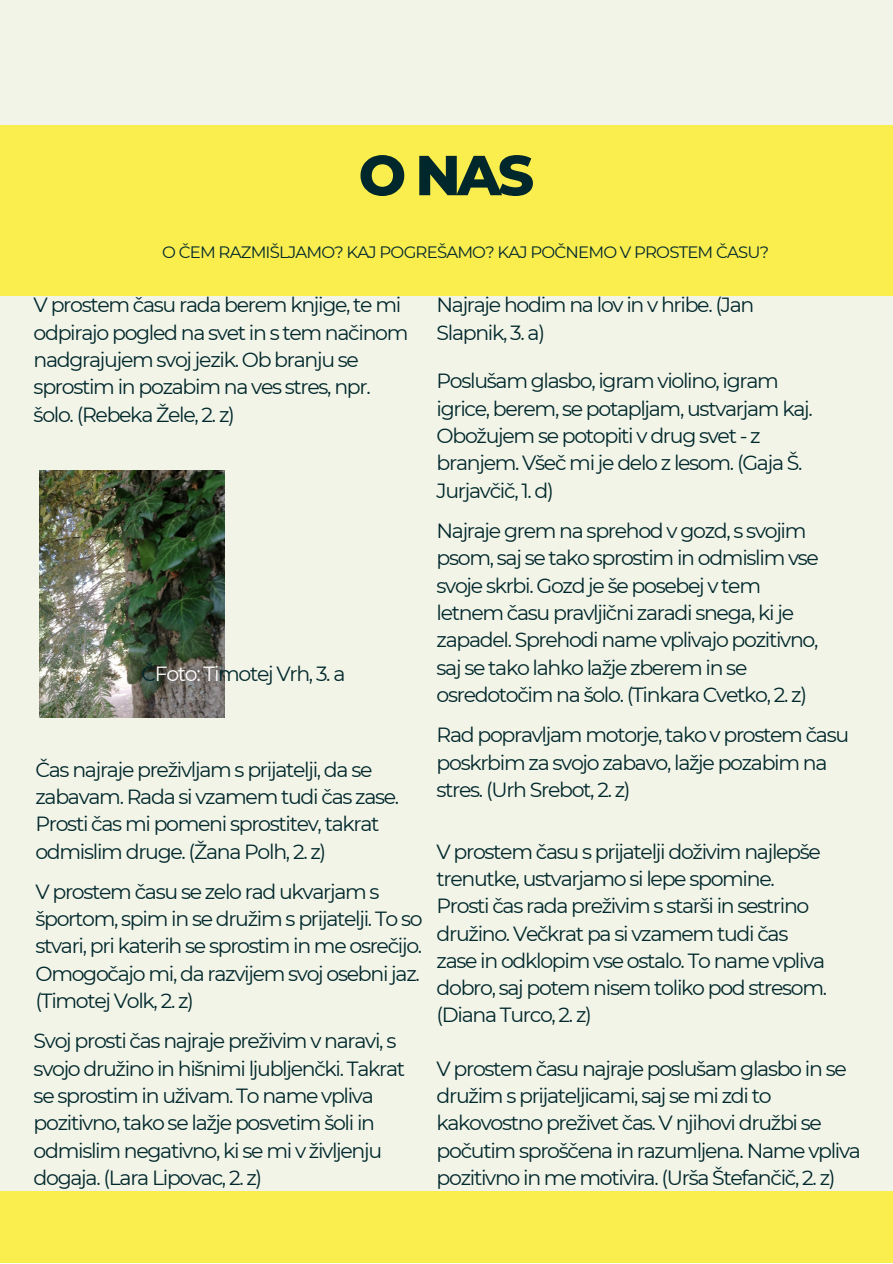
<style>
.page{position:relative;width:893px;height:1264px;background:#fff}
.page>*{position:absolute;margin:0;border:0;box-sizing:border-box;transform-origin:0 0}
.t1{font:800 56.25px "Montserrat";color:#00272b}
.t2{font:20.4px/27.3px "Montserrat";letter-spacing:-.065em;color:#00272b}
.t3{font:16.5px "Montserrat";letter-spacing:-.05em;color:#00272b}
.s1{color:#fff}
</style>
<div class="page">
<div style="left:0;top:0;width:892px;height:1262px;background:#f2f4e8"></div>
<div style="left:0;top:125px;width:892px;height:171px;background:#faee4f"></div>
<div style="left:0;top:1191px;width:892px;height:71px;background:#faee4f"></div>
<img style="left:39px;top:470px;width:186px;height:247px">
<h1 class="t1" style="left:358px;top:141px;width:177px">O NAS</h1>
<p class="t3" style="left:162px;top:242px;width:608px">O ČEM RAZMIŠLJAMO? KAJ POGREŠAMO? KAJ POČNEMO V PROSTEM ČASU?</p>
<p class="t2" style="left:34px;top:291px;width:376px">V prostem času rada berem knjige, te mi odpirajo pogled na svet in s tem načinom nadgrajujem svoj jezik. Ob branju se sprostim in pozabim na ves stres, npr. šolo. (Rebeka Žele, 2. z)</p>
<p class="t2" style="left:141px;top:659px;width:205px">Č<span class="s1">Foto: Ti</span>motej Vrh, 3. a</p>
<p class="t2" style="left:35px;top:755px;width:365px">Čas najraje preživljam s prijatelji, da se zabavam. Rada si vzamem tudi čas zase.<br>Prosti čas mi pomeni sprostitev, takrat odmislim druge. (Žana Polh, 2. z)</p>
<p class="t2" style="left:35px;top:877px;width:388px">V prostem času se zelo rad ukvarjam s športom, spim in se družim s prijatelji. To so stvari, pri katerih se sprostim in me osrečijo.<br>Omogočajo mi, da razvijem svoj osebni jaz. (Timotej Volk, 2. z)</p>
<p class="t2" style="left:34px;top:1027px;width:373px">Svoj prosti čas najraje preživim v naravi, s svojo družino in hišnimi ljubljenčki. Takrat se sprostim in uživam. To name vpliva pozitivno, tako se lažje posvetim šoli in odmislim negativno, ki se mi v življenju dogaja. (Lara Lipovac, 2. z)</p>
<p class="t2" style="left:436px;top:291px;width:319px">Najraje hodim na lov in v hribe. (Jan<br>Slapnik, 3. a)</p>
<p class="t2" style="left:436px;top:367px;width:378px">Poslušam glasbo, igram violino, igram igrice, berem, se potapljam, ustvarjam kaj.<br>Obožujem se potopiti v drug svet - z branjem. Všeč mi je delo z lesom. (Gaja Š.<br>Jurjavčič, 1. d)</p>
<p class="t2" style="left:436px;top:517px;width:384px">Najraje grem na sprehod v gozd, s svojim psom, saj se tako sprostim in odmislim vse svoje skrbi. Gozd je še posebej v tem letnem času pravljični zaradi snega, ki je zapadel. Sprehodi name vplivajo pozitivno, saj se tako lahko lažje zberem in se osredotočim na šolo. (Tinkara Cvetko, 2. z)</p>
<p class="t2" style="left:436px;top:721px;width:414px">Rad popravljam motorje, tako v prostem času poskrbim za svojo zabavo, lažje pozabim na stres. (Urh Srebot, 2. z)</p>
<p class="t2" style="left:436px;top:837px;width:392px">V prostem času s prijatelji doživim najlepše trenutke, ustvarjamo si lepe spomine.<br>Prosti čas rada preživim s starši in sestrino družino. Večkrat pa si vzamem tudi čas zase in odklopim vse ostalo. To name vpliva dobro, saj potem nisem toliko pod stresom. (Diana Turco, 2. z)</p>
<p class="t2" style="left:436px;top:1054px;width:426px">V prostem času najraje poslušam glasbo in se družim s prijateljicami, saj se mi zdi to kakovostno preživet čas. V njihovi družbi se počutim sproščena in razumljena. Name vpliva pozitivno in me motivira. (Urša Štefančič, 2. z)</p>
</div>
